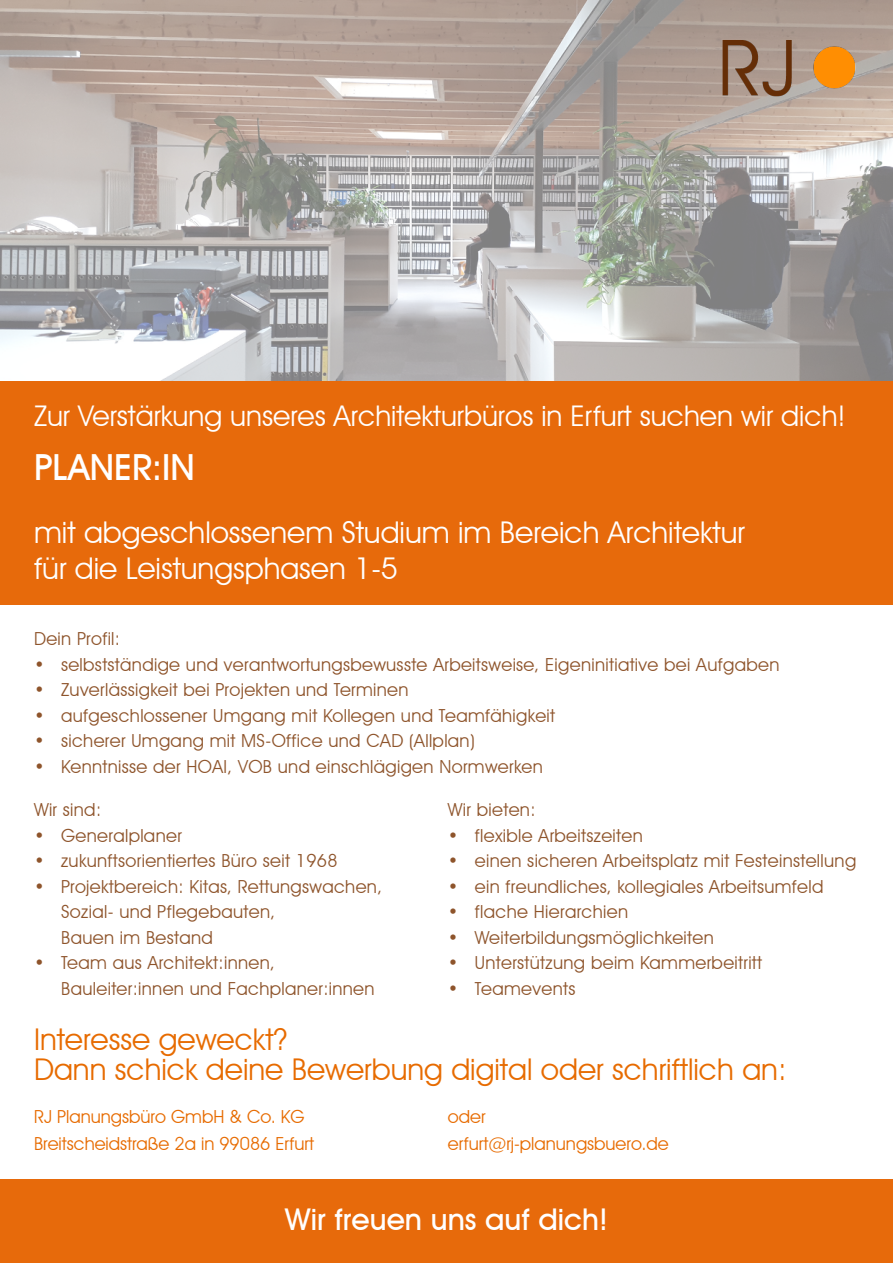
<style>
.page{position:relative;width:893px;height:1263px;background:#fff}
.page>*{position:absolute;margin:0;border:0;box-sizing:border-box;transform-origin:0 0}
.t1{font:500 36px "Avant Garde IT Cby BT";color:#fff}
.t2{font:30px/36px "Avant Garde IT Cby BT";color:#fff}
.t3{font:30px/30px "Avant Garde IT Cby BT";color:#e76b00}
.t4{font:500 30px "Avant Garde IT Cby BT";color:#fff}
.t5{font:28.5px "Avant Garde IT Cby BT";color:#fff}
.t6{font:18px/25.5px "Avant Garde IT Cby BT";letter-spacing:.02em;color:#8e542b}
.t7{font:18px/27px "Avant Garde IT Cby BT";color:#e76b00}
</style>
<div class="page">
<img style="left:0;top:0;width:893px;height:381px">
<div style="left:0;top:381px;width:893px;height:224px;background:#e76a0b"></div>
<img style="left:718px;top:34px;width:141px;height:66px">
<div style="left:0;top:1179px;width:893px;height:84px;background:#e76a0b"></div>
<h3 class="t5" style="left:34px;top:398px;width:813px">Zur Verstärkung unseres Architekturbüros in Erfurt suchen wir dich!</h3>
<h1 class="t1" style="left:34px;top:445px;width:162px">PLANER:IN</h1>
<h2 class="t2" style="left:34px;top:514px;width:712px">mit abgeschlossenem Studium im Bereich Architektur für die Leistungsphasen 1-5</h2>
<p class="t6" style="left:34px;top:626px;width:88px">Dein Profil:</p>
<p class="t6" style="left:34px;top:651px;width:747px">• selbstständige und verantwortungsbewusste Arbeitsweise, Eigeninitiative bei Aufgaben</p>
<p class="t6" style="left:34px;top:677px;width:376px">• Zuverlässigkeit bei Projekten und Terminen</p>
<p class="t6" style="left:34px;top:702px;width:523px">• aufgeschlossener Umgang mit Kollegen und Teamfähigkeit</p>
<p class="t6" style="left:34px;top:728px;width:442px">• sicherer Umgang mit MS-Office und CAD (Allplan)</p>
<p class="t6" style="left:34px;top:753px;width:510px">• Kenntnisse der HOAI, VOB und einschlägigen Normwerken</p>
<p class="t6" style="left:34px;top:797px;width:69px">Wir sind:</p>
<p class="t6" style="left:34px;top:822px;width:149px">• Generalplaner</p>
<p class="t6" style="left:34px;top:848px;width:305px">• zukunftsorientiertes Büro seit 1968</p>
<p class="t6" style="left:61px;top:873px;width:322px;text-indent:-27px">• Projektbereich: Kitas, Rettungswachen,<br>Sozial- und Pflegebauten,<br>Bauen im Bestand</p>
<p class="t6" style="left:61px;top:950px;width:315px;text-indent:-27px">• Team aus Architekt:innen,<br>Bauleiter:innen und Fachplaner:innen</p>
<p class="t6" style="left:448px;top:797px;width:89px">Wir bieten:</p>
<p class="t6" style="left:448px;top:822px;width:196px">• flexible Arbeitszeiten</p>
<p class="t6" style="left:448px;top:848px;width:410px">• einen sicheren Arbeitsplatz mit Festeinstellung</p>
<p class="t6" style="left:448px;top:873px;width:377px">• ein freundliches, kollegiales Arbeitsumfeld</p>
<p class="t6" style="left:448px;top:899px;width:182px">• flache Hierarchien</p>
<p class="t6" style="left:448px;top:924px;width:267px">• Weiterbildungsmöglichkeiten</p>
<p class="t6" style="left:448px;top:950px;width:316px">• Unterstützung beim Kammerbeitritt</p>
<p class="t6" style="left:448px;top:975px;width:129px">• Teamevents</p>
<h2 class="t3" style="left:34px;top:1024px;width:754px">Interesse geweckt?<br>Dann schick deine Bewerbung digital oder schriftlich an:</h2>
<p class="t7" style="left:34px;top:1103px;width:281px">RJ Planungsbüro GmbH &amp; Co. KG<br>Breitscheidstraße 2a in 99086 Erfurt</p>
<p class="t7" style="left:448px;top:1103px;width:222px">oder erfurt@rj-planungsbuero.de</p>
<h2 class="t4" style="left:285px;top:1201px;width:324px">Wir freuen uns auf dich!</h2>
</div>
